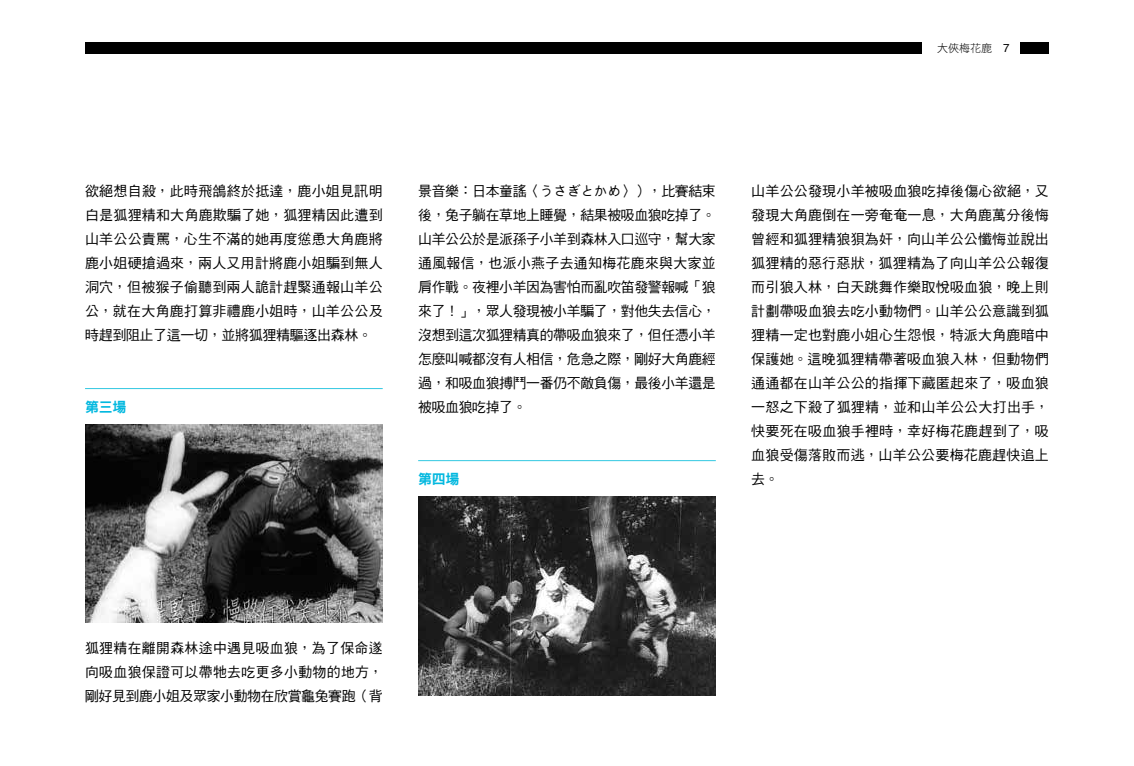
<style>
.page{position:relative;width:1134px;height:766px;background:#fff}
.page>*{position:absolute;margin:0;border:0;box-sizing:border-box;transform-origin:0 0}
.t1{font:14px/24px "DF Hei Std W5";letter-spacing:.015em;color:#000;text-align:justify}
.t2{font:14px "DF Hei Std W9";letter-spacing:-.025em;color:#03b8df}
.t3{font:11px "DF Hei Std W3";color:#000}
.s1{font-family:"Helvetica";font-size:11.6px}
</style>
<div class="page">
<div style="left:1020px;top:43px;width:29px;height:11px;background:#000"></div>
<div style="left:85px;top:43px;width:836px;height:11px;background:#000"></div>
<img style="left:418px;top:496px;width:298px;height:198px">
<img style="left:85px;top:424px;width:298px;height:198px">
<hr style="left:418px;top:460px;width:298px;height:1px;background:#32c8e1">
<hr style="left:85px;top:388px;width:298px;height:1px;background:#32c8e1">
<p class="t3" style="left:937px;top:42px;width:74px">大俠梅花鹿 <span class="s1">7</span></p>
<p class="t1" style="left:85px;top:179px;width:299px">欲絕想自殺，此時飛鴿終於抵達，鹿小姐見訊明白是狐狸精和大角鹿欺騙了她，狐狸精因此遭到山羊公公責罵，心生不滿的她再度慫恿大角鹿將鹿小姐硬搶過來，兩人又用計將鹿小姐騙到無人洞穴，但被猴子偷聽到兩人詭計趕緊通報山羊公公，就在大角鹿打算非禮鹿小姐時，山羊公公及時趕到阻止了這一切，並將狐狸精驅逐出森林。</p>
<p class="t2" style="left:85px;top:399px;width:43px">第三場</p>
<p class="t1" style="left:418px;top:179px;width:299px">景音樂：日本童謠〈うさぎとかめ〉），比賽結束後，兔子躺在草地上睡覺，結果被吸血狼吃掉了。山羊公公於是派孫子小羊到森林入口巡守，幫大家通風報信，也派小燕子去通知梅花鹿來與大家並肩作戰。夜裡小羊因為害怕而亂吹笛發警報喊「狼來了！」，眾人發現被小羊騙了，對他失去信心，沒想到這次狐狸精真的帶吸血狼來了，但任憑小羊怎麼叫喊都沒有人相信，危急之際，剛好大角鹿經過，和吸血狼搏鬥一番仍不敵負傷，最後小羊還是被吸血狼吃掉了。</p>
<p class="t2" style="left:418px;top:471px;width:43px">第四場</p>
<p class="t1" style="left:751px;top:179px;width:299px">山羊公公發現小羊被吸血狼吃掉後傷心欲絕，又發現大角鹿倒在一旁奄奄一息，大角鹿萬分後悔曾經和狐狸精狼狽為奸，向山羊公公懺悔並說出狐狸精的惡行惡狀，狐狸精為了向山羊公公報復而引狼入林，白天跳舞作樂取悅吸血狼，晚上則計劃帶吸血狼去吃小動物們。山羊公公意識到狐狸精一定也對鹿小姐心生怨恨，特派大角鹿暗中保護她。這晚狐狸精帶著吸血狼入林，但動物們通通都在山羊公公的指揮下藏匿起來了，吸血狼一怒之下殺了狐狸精，並和山羊公公大打出手，快要死在吸血狼手裡時，幸好梅花鹿趕到了，吸血狼受傷落敗而逃，山羊公公要梅花鹿趕快追上去。</p>
<p class="t1" style="left:85px;top:635px;width:299px">狐狸精在離開森林途中遇見吸血狼，為了保命遂向吸血狼保證可以帶牠去吃更多小動物的地方，剛好見到鹿小姐及眾家小動物在欣賞龜兔賽跑（背</p>
</div>
